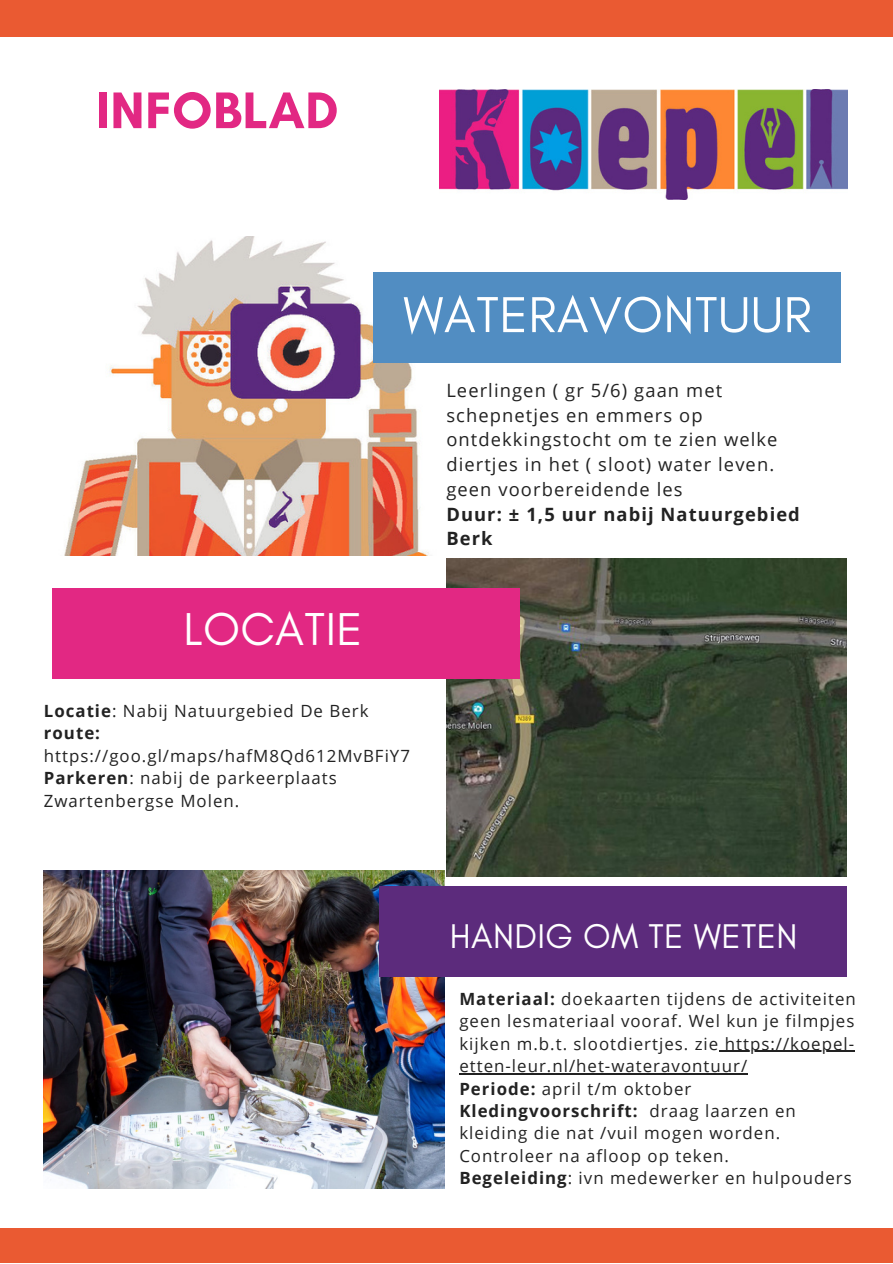
<style>
.page{position:relative;width:893px;height:1264px;background:#fff}
.page>*{position:absolute;margin:0;border:0;box-sizing:border-box;transform-origin:0 0}
.t1{font:700 52.35px "Glacial Indifference";letter-spacing:.01em;color:#e22883}
.t2{font:51.45px "Glacial Indifference";letter-spacing:.01em;color:#fff}
.t3{font:46.95px "Glacial Indifference";letter-spacing:.01em;color:#fff}
.t4{font:34.95px "Glacial Indifference";letter-spacing:.01em;color:#fff}
.t5{font:18.3px/24.8px "Open Sans";letter-spacing:.06em;color:#222}
.t6{font:700 18.3px/24.8px "Open Sans";letter-spacing:.06em;color:#222}
.t7{font:16.8px/22.5px "Open Sans";letter-spacing:.06em;color:#222}
.s1{font-weight:700}
</style>
<div class="page">
<div style="left:0;top:1228px;width:892px;height:34px;background:#ea5a32"></div>
<div style="left:0;top:0;width:892px;height:37px;background:#ea5a32"></div>
<img style="left:64px;top:237px;width:380px;height:318px">
<img style="left:446px;top:558px;width:400px;height:318px">
<img style="left:44px;top:870px;width:400px;height:318px">
<div style="left:373px;top:272px;width:468px;height:90px;background:#518dc2"></div>
<div style="left:52px;top:588px;width:467px;height:90px;background:#e22883"></div>
<div style="left:379px;top:886px;width:467px;height:90px;background:#5c2b7c"></div>
<img style="left:439px;top:89px;width:408px;height:110px">
<hr style="left:719px;top:1050px;width:136px;height:1px;background:#222">
<hr style="left:459px;top:1073px;width:289px;height:1px;background:#222">
<h1 class="t1" style="left:96px;top:78px;width:244px">INFOBLAD</h1>
<h3 class="t3" style="left:183px;top:603px;width:181px">LOCATIE</h3>
<h2 class="t2" style="left:403px;top:286px;width:410px">WATERAVONTUUR</h2>
<p class="t5" style="left:446px;top:377px;width:333px">Leerlingen ( gr 5/6) gaan met schepnetjes en emmers op ontdekkingstocht om te zien welke diertjes in het ( sloot) water leven. geen voorbereidende les</p>
<p class="t6" style="left:446px;top:501px;width:355px">Duur: ± 1,5 uur nabij Natuurgebied<br>Berk</p>
<p class="t7" style="left:44px;top:699px;width:326px"><span class="s1">Locatie</span>: Nabij Natuurgebied De Berk <span class="s1">route:</span></p>
<p class="t7" style="left:44px;top:744px;width:367px">https://goo.gl/maps/hafM8Qd612MvBFiY7<br><span class="s1">Parkeren</span>: nabij de parkeerplaats<br>Zwartenbergse Molen.</p>
<h3 class="t4" style="left:450px;top:916px;width:349px">HANDIG OM TE WETEN</h3>
<p class="t7" style="left:459px;top:986px;width:398px"><span class="s1">Materiaal:</span> doekaarten tijdens de activiteiten geen lesmateriaal vooraf. Wel kun je filmpjes kijken m.b.t. slootdiertjes. zie https://koepel&shy;etten-leur.nl/het-wateravontuur/<br><span class="s1">Periode:</span> april t/m oktober <span class="s1">Kledingvoorschrift:</span> draag laarzen en kleiding die nat /vuil mogen worden.<br>Controleer na afloop op teken.<br><span class="s1">Begeleiding</span>: ivn medewerker en hulpouders</p>
</div>
